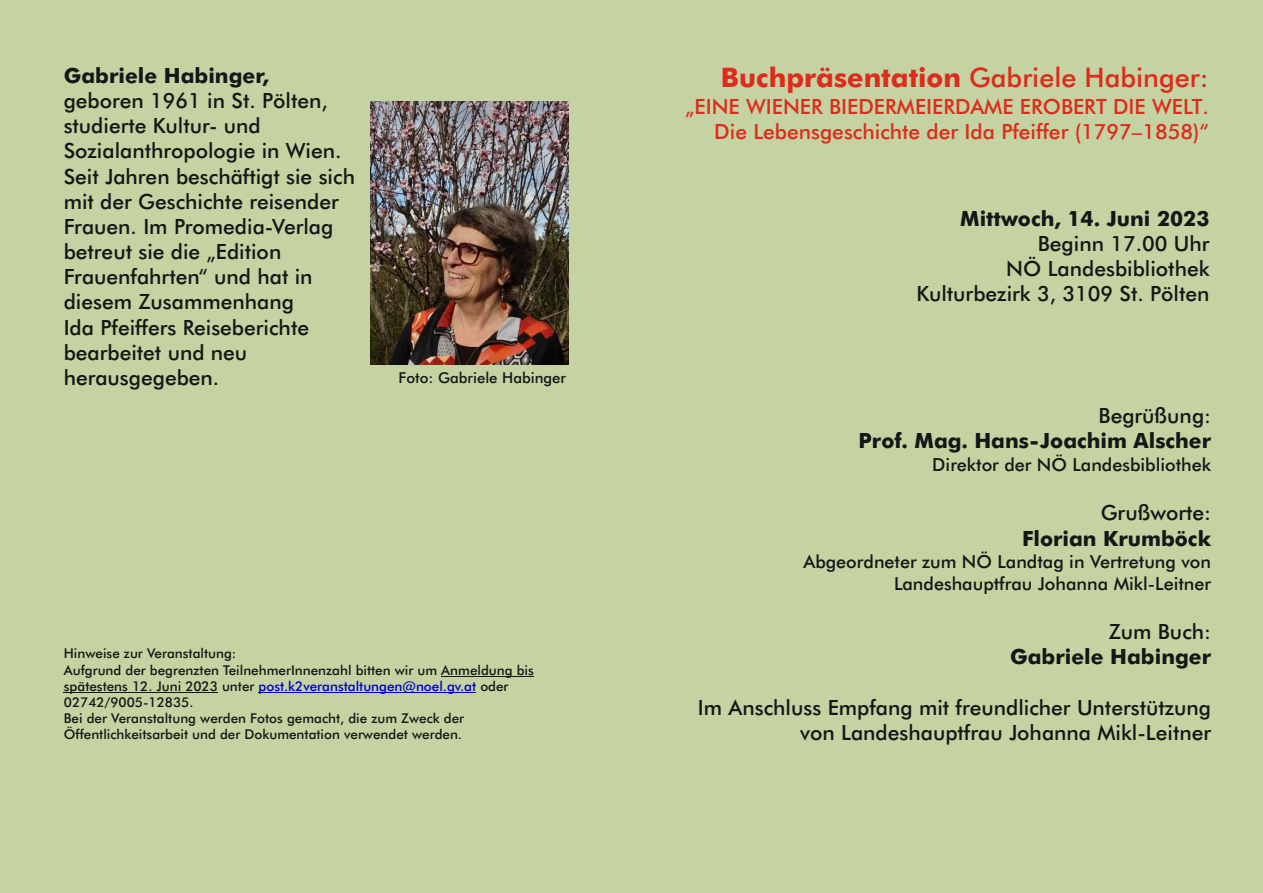
<style>
.page{position:relative;width:1263px;height:893px;background:#c4d3a1}
.page>*{position:absolute;margin:0;border:0;box-sizing:border-box;transform-origin:0 0}
.t1{font:500 27px "Futura BT";color:#dd2b1c}
.t2{font:500 21px/25.2px "Futura BT";color:#151616;text-align:right}
.t3{font:700 21px "Futura BT";color:#151616}
.t4{font:500 21px/25.2px "Futura BT";color:#dd2b1c;text-align:right}
.t5{font:500 18px/21.6px "Futura BT";color:#151616;text-align:right}
.t6{font:500 15px "Futura BT";color:#151616}
.t7{font:500 13.5px/16.2px "Futura BT";color:#151616}
.s1{color:#0000c4}
.s2{font-weight:700}
</style>
<div class="page">
<hr style="left:441px;top:676px;width:93px;height:1px;background:#151616">
<hr style="left:64px;top:692px;width:154px;height:1px;background:#151616">
<hr style="left:259px;top:692px;width:217px;height:1px;background:#0000c4">
<img style="left:371px;top:101px;width:197px;height:264px">
<p class="t3" style="left:64px;top:67px;width:207px">Gabriele Habinger,</p>
<p class="t2" style="left:64px;top:90px;width:293px;text-align:left">geboren 1961 in St. Pölten, studierte Kultur- und<br>Sozialanthropologie in Wien.<br>Seit Jahren beschäftigt sie sich mit der Geschichte reisender<br>Frauen. Im Promedia-Verlag betreut sie die „Edition<br>Frauenfahrten“ und hat in diesem Zusammenhang<br>Ida Pfeiffers Reiseberichte bearbeitet und neu herausgegeben.</p>
<p class="t6" style="left:398px;top:372px;width:169px">Foto: Gabriele Habinger</p>
<p class="t7" style="left:64px;top:647px;width:471px">Hinweise zur Veranstaltung:<br>Aufgrund der begrenzten TeilnehmerInnenzahl bitten wir um Anmeldung bis spätestens 12. Juni 2023 unter <span class="s1">post.k2veranstaltungen@noel.gv.at</span> oder 02742/9005-12835.<br>Bei der Veranstaltung werden Fotos gemacht, die zum Zweck der Öffentlichkeitsarbeit und der Dokumentation verwendet werden.</p>
<p class="t1" style="left:721px;top:67px;width:489px"><span class="s2">Buchpräsentation</span> Gabriele Habinger:</p>
<p class="t4" style="left:685px;top:96px;width:525px">„EINE WIENER BIEDERMEIERDAME EROBERT DIE WELT.<br>Die Lebensgeschichte der Ida Pfeiffer (1797–1858)“</p>
<p class="t3" style="left:960px;top:210px;width:251px">Mittwoch, 14. Juni 2023</p>
<p class="t2" style="left:916px;top:233px;width:295px">Beginn 17.00 Uhr<br>NÖ Landesbibliothek<br>Kulturbezirk 3, 3109 St. Pölten</p>
<p class="t2" style="left:1098px;top:405px;width:114px">Begrüßung:</p>
<p class="t3" style="left:859px;top:432px;width:354px">Prof. Mag. Hans-Joachim Alscher</p>
<p class="t5" style="left:932px;top:455px;width:280px">Direktor der NÖ Landesbibliothek</p>
<p class="t2" style="left:1101px;top:502px;width:112px">Grußworte:</p>
<p class="t3" style="left:1022px;top:530px;width:191px">Florian Krumböck</p>
<p class="t5" style="left:803px;top:552px;width:409px">Abgeordneter zum NÖ Landtag in Vertretung von<br>Landeshauptfrau Johanna Mikl-Leitner</p>
<p class="t2" style="left:1109px;top:621px;width:104px">Zum Buch:</p>
<p class="t3" style="left:1010px;top:648px;width:203px">Gabriele Habinger</p>
<p class="t2" style="left:698px;top:697px;width:515px">Im Anschluss Empfang mit freundlicher Unterstützung von Landeshauptfrau Johanna Mikl-Leitner</p>
</div>
